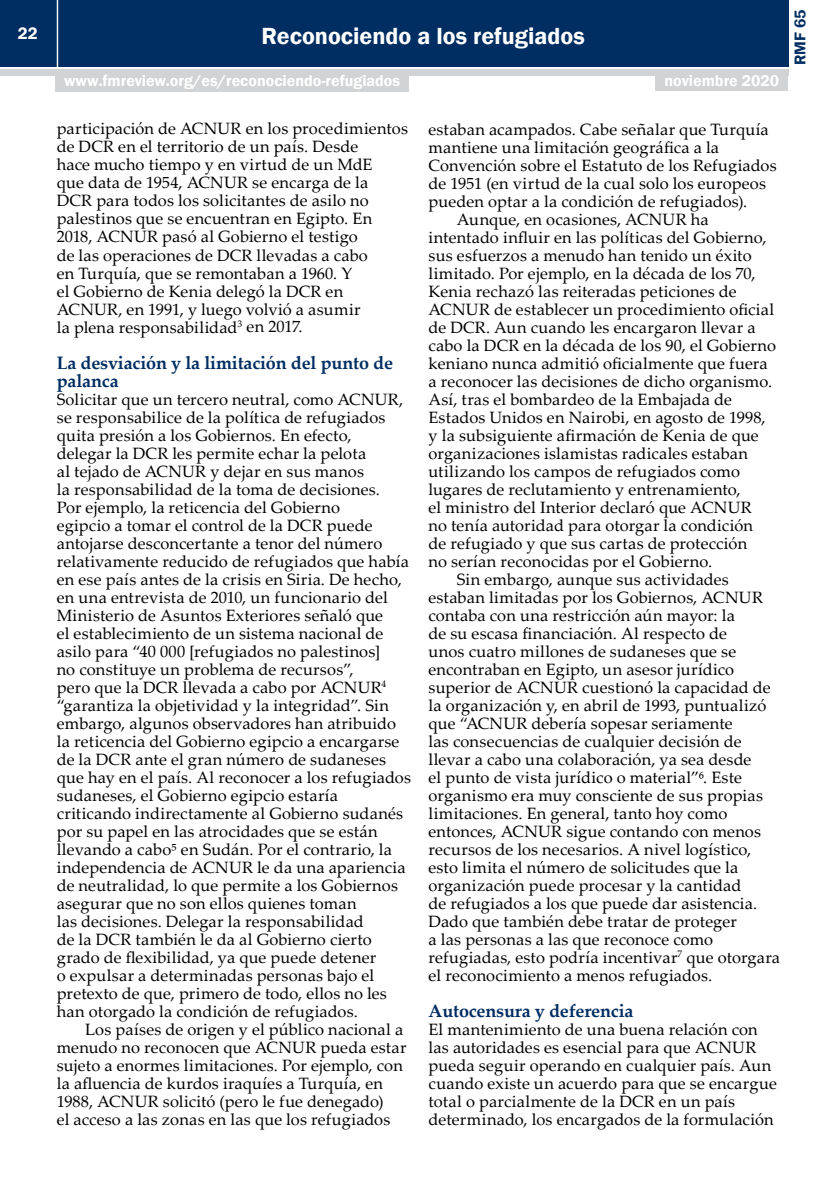
<style>
.page{position:relative;width:840px;height:1191px;background:#fff}
.page>*{position:absolute;margin:0;border:0;box-sizing:border-box;transform-origin:0 0}
.t1{font:600 24px "Franklin Gothic";color:#fff}
.t2{font:700 18px/18px "Palatino Linotype";letter-spacing:-.01em;color:#002d62}
.t3{font:600 17px "Franklin Gothic";color:#fff}
.t4{font:16.4px/18px "Palatino Linotype";letter-spacing:.01em;color:#000}
.t5{font:600 16px "Franklin Gothic";color:#fff}
.t6{font:600 16px "Franklin Gothic";color:#002d62}
</style>
<div class="page">
<div style="left:0;top:0;width:787px;height:66px;background:#002d62"></div>
<div style="left:0;top:69px;width:787px;height:6px;background:#d1d3d4"></div>
<hr style="left:57px;top:0;width:1px;height:67px;background:#fff">
<div style="left:655px;top:73px;width:132px;height:18px;background:#d1d3d4"></div>
<div style="left:55px;top:74px;width:353px;height:18px;background:#d1d3d4"></div>
<p class="t3" style="left:18px;top:23px;width:21px">22</p>
<h1 class="t1" style="left:261px;top:22px;width:325px">Reconociendo a los refugiados</h1>
<p class="t5" style="left:64px;top:71px;width:337px">www.fmreview.org/es/reconociendo-refugiados</p>
<p class="t5" style="left:664px;top:71px;width:116px">noviembre 2020</p>
<p class="t4" style="left:57px;top:119px;width:352px">participación de ACNUR en los procedimientos de DCR en el territorio de un país. Desde<br>hace mucho tiempo y en virtud de un MdE<br>que data de 1954, ACNUR se encarga de la<br>DCR para todos los solicitantes de asilo no palestinos que se encuentran en Egipto. En 2018, ACNUR pasó al Gobierno el testigo<br>de las operaciones de DCR llevadas a cabo<br>en Turquía, que se remontaban a 1960. Y<br>el Gobierno de Kenia delegó la DCR en ACNUR, en 1991, y luego volvió a asumir<br>la plena responsabilidad<sup>3</sup> en 2017.</p>
<p class="t2" style="left:57px;top:353px;width:337px">La desviación y la limitación del punto de palanca</p>
<p class="t4" style="left:57px;top:389px;width:355px">Solicitar que un tercero neutral, como ACNUR, se responsabilice de la política de refugiados quita presión a los Gobiernos. En efecto,<br>delegar la DCR les permite echar la pelota<br>al tejado de ACNUR y dejar en sus manos<br>la responsabilidad de la toma de decisiones.<br>Por ejemplo, la reticencia del Gobierno<br>egipcio a tomar el control de la DCR puede antojarse desconcertante a tenor del número relativamente reducido de refugiados que había en ese país antes de la crisis en Siria. De hecho, en una entrevista de 2010, un funcionario del Ministerio de Asuntos Exteriores señaló que<br>el establecimiento de un sistema nacional de asilo para “40 000 [refugiados no palestinos]<br>no constituye un problema de recursos”,<br>pero que la DCR llevada a cabo por ACNUR<sup>4 </sup>“garantiza la objetividad y la integridad”. Sin embargo, algunos observadores han atribuido la reticencia del Gobierno egipcio a encargarse de la DCR ante el gran número de sudaneses que hay en el país. Al reconocer a los refugiados sudaneses, el Gobierno egipcio estaría criticando indirectamente al Gobierno sudanés por su papel en las atrocidades que se están llevando a cabo⁵ en Sudán. Por el contrario, la independencia de ACNUR le da una apariencia de neutralidad, lo que permite a los Gobiernos asegurar que no son ellos quienes toman<br>las decisiones. Delegar la responsabilidad<br>de la DCR también le da al Gobierno cierto grado de flexibilidad, ya que puede detener<br>o expulsar a determinadas personas bajo el pretexto de que, primero de todo, ellos no les han otorgado la condición de refugiados.</p>
<p class="t4" style="left:57px;top:1019px;width:351px;text-indent:28px">Los países de origen y el público nacional a menudo no reconocen que ACNUR pueda estar sujeto a enormes limitaciones. Por ejemplo, con la afluencia de kurdos iraquíes a Turquía, en 1988, ACNUR solicitó (pero le fue denegado)<br>el acceso a las zonas en las que los refugiados</p>
<p class="t4" style="left:428px;top:119px;width:341px">estaban acampados. Cabe señalar que Turquía</p>
<p class="t4" style="left:428px;top:137px;width:292px">mantiene una limitación geográfica a la</p>
<p class="t4" style="left:428px;top:155px;width:349px">Convención sobre el Estatuto de los Refugiados</p>
<p class="t4" style="left:428px;top:173px;width:339px">de 1951 (en virtud de la cual solo los europeos</p>
<p class="t4" style="left:428px;top:191px;width:320px">pueden optar a la condición de refugiados).</p>
<p class="t4" style="left:456px;top:209px;width:253px">Aunque, en ocasiones, ACNUR ha</p>
<p class="t4" style="left:428px;top:227px;width:339px">intentado influir en las políticas del Gobierno,</p>
<p class="t4" style="left:428px;top:245px;width:324px">sus esfuerzos a menudo han tenido un éxito</p>
<p class="t4" style="left:428px;top:263px;width:328px">limitado. Por ejemplo, en la década de los 70,</p>
<p class="t4" style="left:428px;top:281px;width:309px">Kenia rechazó las reiteradas peticiones de</p>
<p class="t4" style="left:428px;top:299px;width:347px">ACNUR de establecer un procedimiento oficial</p>
<p class="t4" style="left:428px;top:317px;width:328px">de DCR. Aun cuando les encargaron llevar a</p>
<p class="t4" style="left:428px;top:335px;width:349px">cabo la DCR en la década de los 90, el Gobierno</p>
<p class="t4" style="left:428px;top:353px;width:340px">keniano nunca admitió oficialmente que fuera</p>
<p class="t4" style="left:428px;top:371px;width:345px">a reconocer las decisiones de dicho organismo.</p>
<p class="t4" style="left:428px;top:389px;width:305px">Así, tras el bombardeo de la Embajada de</p>
<p class="t4" style="left:428px;top:407px;width:338px">Estados Unidos en Nairobi, en agosto de 1998,</p>
<p class="t4" style="left:428px;top:425px;width:331px">y la subsiguiente afirmación de Kenia de que</p>
<p class="t4" style="left:428px;top:443px;width:321px">organizaciones islamistas radicales estaban</p>
<p class="t4" style="left:428px;top:461px;width:313px">utilizando los campos de refugiados como</p>
<p class="t4" style="left:428px;top:479px;width:313px">lugares de reclutamiento y entrenamiento,</p>
<p class="t4" style="left:428px;top:497px;width:324px">el ministro del Interior declaró que ACNUR</p>
<p class="t4" style="left:428px;top:515px;width:326px">no tenía autoridad para otorgar la condición</p>
<p class="t4" style="left:428px;top:533px;width:320px">de refugiado y que sus cartas de protección</p>
<p class="t4" style="left:428px;top:551px;width:285px">no serían reconocidas por el Gobierno.</p>
<p class="t4" style="left:456px;top:569px;width:273px">Sin embargo, aunque sus actividades</p>
<p class="t4" style="left:428px;top:588px;width:336px">estaban limitadas por los Gobiernos, ACNUR</p>
<p class="t4" style="left:428px;top:606px;width:308px">contaba con una restricción aún mayor: la</p>
<p class="t4" style="left:428px;top:624px;width:300px">de su escasa financiación. Al respecto de</p>
<p class="t4" style="left:428px;top:642px;width:309px">unos cuatro millones de sudaneses que se</p>
<p class="t4" style="left:428px;top:660px;width:307px">encontraban en Egipto, un asesor jurídico</p>
<p class="t4" style="left:428px;top:678px;width:343px">superior de ACNUR cuestionó la capacidad de</p>
<p class="t4" style="left:428px;top:696px;width:339px">la organización y, en abril de 1993, puntualizó</p>
<p class="t4" style="left:428px;top:714px;width:305px">que “ACNUR debería sopesar seriamente</p>
<p class="t4" style="left:428px;top:732px;width:314px">las consecuencias de cualquier decisión de</p>
<p class="t4" style="left:428px;top:750px;width:324px">llevar a cabo una colaboración, ya sea desde</p>
<p class="t4" style="left:428px;top:768px;width:315px">el punto de vista jurídico o material”⁶. Este</p>
<p class="t4" style="left:428px;top:786px;width:336px">organismo era muy consciente de sus propias</p>
<p class="t4" style="left:428px;top:804px;width:300px">limitaciones. En general, tanto hoy como</p>
<p class="t4" style="left:428px;top:822px;width:334px">entonces, ACNUR sigue contando con menos</p>
<p class="t4" style="left:428px;top:840px;width:324px">recursos de los necesarios. A nivel logístico,</p>
<p class="t4" style="left:428px;top:858px;width:311px">esto limita el número de solicitudes que la</p>
<p class="t4" style="left:428px;top:876px;width:314px">organización puede procesar y la cantidad</p>
<p class="t4" style="left:428px;top:894px;width:330px">de refugiados a los que puede dar asistencia.</p>
<p class="t4" style="left:428px;top:912px;width:310px">Dado que también debe tratar de proteger</p>
<p class="t4" style="left:428px;top:930px;width:286px">a las personas a las que reconoce como</p>
<p class="t4" style="left:428px;top:948px;width:353px">refugiadas, esto podría incentivar<sup>7</sup> que otorgara</p>
<p class="t4" style="left:428px;top:965px;width:285px">el reconocimiento a menos refugiados.</p>
<p class="t2" style="left:428px;top:1001px;width:206px">Autocensura y deferencia</p>
<p class="t4" style="left:428px;top:1019px;width:349px">El mantenimiento de una buena relación con las autoridades es esencial para que ACNUR pueda seguir operando en cualquier país. Aun cuando existe un acuerdo para que se encargue total o parcialmente de la DCR en un país determinado, los encargados de la formulación</p>
<p class="t6" style="left:789px;top:65px;width:57px;rotate:-90deg">RMF 65</p>
</div>
